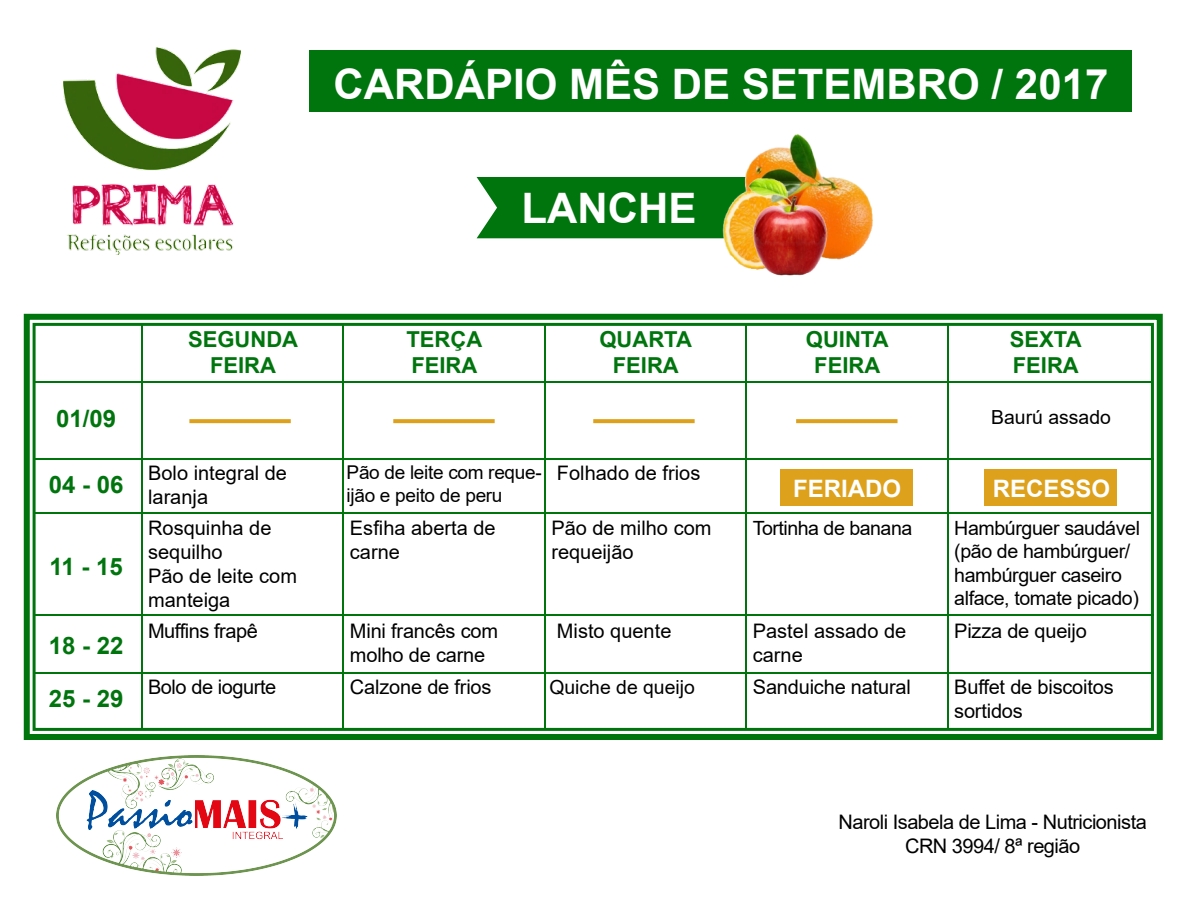
<style>
.page{position:relative;width:1191px;height:904px;background:#fff}
.page>*{position:absolute;margin:0;border:0;box-sizing:border-box;transform-origin:0 0}
.t1{font:700 42px "Arial";color:#fff}
.t2{font:700 24px "Arial";color:#00750e}
.t3{font:700 24px "Arial";color:#fff}
.t4{font:700 22px/26.4px "Arial";color:#00750e;text-align:center}
.t5{font:20px/24px "Arial";letter-spacing:-.01em;color:#000}
.t6{font:19.6px/23.6px "Arial";letter-spacing:-.02em;color:#000}
.t7{font:19.4px "Arial";color:#000}
.t8{font:19px/22.8px "Arial";letter-spacing:-.015em;color:#000}
</style>
<div class="page">
<div style="left:309px;top:50px;width:823px;height:61px;background:#00750e"></div>
<hr style="left:141px;top:326px;width:2px;height:403px;background:#00750e">
<hr style="left:343px;top:324px;width:1px;height:405px;background:#00750e">
<hr style="left:544px;top:323px;width:1px;height:405px;background:#00750e">
<hr style="left:745px;top:323px;width:2px;height:405px;background:#00750e">
<hr style="left:947px;top:325px;width:1px;height:404px;background:#00750e">
<img style="left:63px;top:47px;width:177px;height:207px">
<div style="left:476px;top:177px;width:244px;height:61px;background:#00750e"></div>
<img style="left:720px;top:134px;width:153px;height:132px">
<img style="left:743px;top:176px;width:89px;height:100px">
<div style="left:24px;top:314px;width:1138px;height:426px;border:6px solid #00750e"></div>
<div style="left:33px;top:323px;width:1121px;height:408px;border:3px solid #00750e"></div>
<hr style="left:34px;top:381px;width:1118px;height:1px;background:#00750e">
<hr style="left:34px;top:458px;width:1119px;height:2px;background:#00750e">
<hr style="left:34px;top:512px;width:1118px;height:1px;background:#00750e">
<hr style="left:34px;top:615px;width:1119px;height:1px;background:#00750e">
<hr style="left:34px;top:672px;width:1119px;height:1px;background:#00750e">
<img style="left:57px;top:755px;width:279px;height:120px">
<svg style="left:189px;top:419px;width:102px;height:4px"></svg>
<svg style="left:393px;top:419px;width:101px;height:4px"></svg>
<svg style="left:593px;top:419px;width:101px;height:4px"></svg>
<svg style="left:796px;top:419px;width:101px;height:4px"></svg>
<div style="left:780px;top:469px;width:133px;height:36px;background:#dda11b"></div>
<div style="left:984px;top:469px;width:133px;height:36px;background:#dda11b"></div>
<h1 class="t1" style="left:333px;top:54px;width:776px">CARDÁPIO MÊS DE SETEMBRO / 2017</h1>
<h1 class="t1" style="left:521px;top:178px;width:176px">LANCHE</h1>
<p class="t2" style="left:56px;top:402px;width:62px">01/09</p>
<p class="t2" style="left:49px;top:467px;width:76px">04 - 06</p>
<p class="t2" style="left:49px;top:549px;width:75px">11 - 15</p>
<p class="t2" style="left:49px;top:628px;width:76px">18 - 22</p>
<p class="t2" style="left:49px;top:682px;width:76px">25 - 29</p>
<p class="t4" style="left:188px;top:326px;width:111px">SEGUNDA<br>FEIRA</p>
<p class="t4" style="left:406px;top:326px;width:77px;text-align:left">TERÇA<br>FEIRA</p>
<p class="t4" style="left:599px;top:326px;width:94px">QUARTA<br>FEIRA</p>
<p class="t4" style="left:806px;top:326px;width:84px">QUINTA<br>FEIRA</p>
<p class="t4" style="left:1010px;top:326px;width:73px;text-align:left">SEXTA<br>FEIRA</p>
<p class="t7" style="left:991px;top:404px;width:121px">Baurú assado</p>
<p class="t8" style="left:347px;top:461px;width:197px">Pão de leite com reque&shy;ijão e peito de peru</p>
<p class="t5" style="left:557px;top:461px;width:145px">Folhado de frios</p>
<p class="t5" style="left:148px;top:461px;width:140px">Bolo integral de laranja</p>
<p class="t5" style="left:148px;top:516px;width:150px">Rosquinha de sequilho<br>Pão de leite com manteiga</p>
<p class="t5" style="left:148px;top:619px;width:111px">Muffins frapê</p>
<p class="t5" style="left:350px;top:619px;width:150px">Mini francês com molho de carne</p>
<p class="t5" style="left:557px;top:619px;width:116px">Misto quente</p>
<p class="t5" style="left:753px;top:619px;width:155px">Pastel assado de carne</p>
<p class="t3" style="left:793px;top:472px;width:109px">FERIADO</p>
<p class="t3" style="left:992px;top:472px;width:119px">RECESSO</p>
<p class="t5" style="left:350px;top:516px;width:147px">Esfiha aberta de carne</p>
<p class="t5" style="left:551px;top:516px;width:162px">Pão de milho com requeijão</p>
<p class="t6" style="left:753px;top:516px;width:161px">Tortinha de banana</p>
<p class="t6" style="left:954px;top:516px;width:187px">Hambúrguer saudável (pão de hambúrguer/ hambúrguer caseiro alface, tomate picado)</p>
<p class="t5" style="left:954px;top:619px;width:134px">Pizza de queijo</p>
<p class="t5" style="left:148px;top:675px;width:130px">Bolo de iogurte</p>
<p class="t5" style="left:350px;top:675px;width:143px">Calzone de frios</p>
<p class="t7" style="left:549px;top:674px;width:147px">Quiche de queijo</p>
<p class="t5" style="left:753px;top:675px;width:159px">Sanduiche natural</p>
<p class="t5" style="left:954px;top:675px;width:161px">Buffet de biscoitos sortidos</p>
<p class="t5" style="left:838px;top:810px;width:310px;text-align:center">Naroli Isabela de Lima - Nutricionista<br>CRN 3994/ 8ª região</p>
</div>
